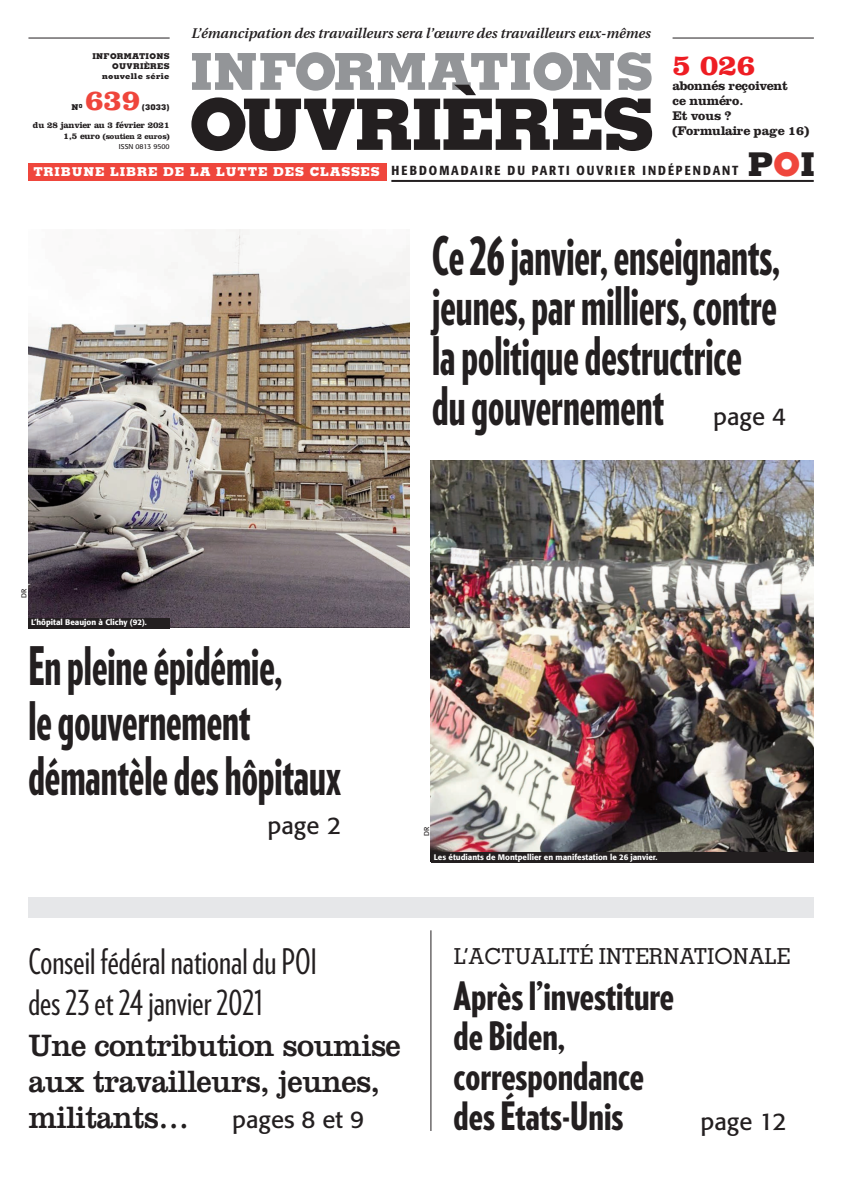
<style>
.page{position:relative;width:842px;height:1191px;background:#fff}
.page>*{position:absolute;margin:0;border:0;box-sizing:border-box;transform-origin:0 0}
.t1{font:800 71px "Memphis";letter-spacing:-.035em;color:#231f20}
.t2{font:900 53px/50px "Guggenheim Compressed";color:#231f20;scale:.8 1}
.t3{font:800 51px "Memphis";color:#939598}
.t4{font:900 39px/40px "Guggenheim Compressed";color:#231f20}
.t5{font:35px/41px "Guggenheim Compressed";color:#231f20}
.t6{font:800 32.7px "Memphis";color:#231f20}
.t7{font:32px/36px "Clarendon";letter-spacing:-.02em;color:#231f20;scale:.95 1}
.t8{font:700 30px "Clarendon";color:#ee1d23}
.t9{font:700 30px "Clarendon";color:#ef463c}
.t10{font:24px "Formata";color:#231f20}
.t11{font:500 22px "Memphis";color:#231f20}
.t12{font:italic 600 14px "Utopia";color:#231f20}
.t13{font:500 condensed 13px "Formata";letter-spacing:.155em;color:#231f20}
.t14{font:700 13px/15px "Clarendon";color:#231f20}
.t15{font:700 9px "Clarendon";letter-spacing:-.055em;color:#231f20}
.t16{font:500 8px "Formata";color:#fff}
.t17{font:800 8px/10px "Memphis";letter-spacing:.035em;color:#231f20;text-align:right}
.t18{font:700 8px "Clarendon";letter-spacing:-.03em;color:#231f20}
.t19{font:7px "Formata";color:#231f20}
.s1{font-size:9px}
.s2{font-family:"Memphis";font-weight:800;font-stretch:normal;font-size:12.2px;color:#fff}
.s3{color:#ef463c}
.s4{font-family:"Formata";font-weight:400;font-size:24px}
</style>
<div class="page">
<hr style="left:28px;top:38px;width:142px;height:1px;background:#231f20">
<hr style="left:672px;top:38px;width:142px;height:1px;background:#231f20">
<div style="left:28px;top:163px;width:359px;height:18px;background:#ef463c"></div>
<hr style="left:391px;top:180px;width:423px;height:2px;background:#231f20">
<img style="left:28px;top:229px;width:382px;height:398px">
<img style="left:431px;top:461px;width:383px;height:391px">
<div style="left:28px;top:897px;width:786px;height:21px;background:#e6e7e9"></div>
<div style="left:28px;top:618px;width:142px;height:10px;background:#231f20"></div>
<div style="left:431px;top:852px;width:383px;height:10px;background:#231f20"></div>
<hr style="left:431px;top:930px;width:1px;height:201px;background:#231f20">
<p class="t12" style="left:192px;top:28px;width:461px">L’émancipation des travailleurs sera l’œuvre des travailleurs eux-mêmes</p>
<p class="t3" style="left:190px;top:53px;width:464px">INFORMATIONS</p>
<p class="t17" style="left:92px;top:52px;width:79px">INFORMATIONS<br>OUVRIÈRES nouvelle série</p>
<p class="t8" style="left:672px;top:47px;width:84px">5 026</p>
<p class="t14" style="left:672px;top:78px;width:138px">abonnés reçoivent<br>ce numéro.<br>Et vous ? (Formulaire page 16)</p>
<h1 class="t1" style="left:189px;top:99px;width:467px">OUVRIÈRES</h1>
<p class="t9" style="left:85px;top:82px;width:56px">639</p>
<p class="t17" style="left:142px;top:103px;width:29px">(3033)</p>
<p class="t15" style="left:33px;top:120px;width:138px">du 28 janvier au 3 février 2021</p>
<p class="t18" style="left:64px;top:131px;width:107px"><span class="s1">1,5 euro</span> (soutien 2 euros)</p>
<p class="t19" style="left:119px;top:144px;width:52px">ISSN 0813 9500</p>
<p class="t13" style="left:33px;top:166px;width:707px"><span class="s2">TRIBUNE LIBRE DE LA LUTTE DES CLASSES</span> HEBDOMADAIRE DU PARTI OUVRIER INDÉPENDANT</p>
<p class="t17" style="left:72px;top:103px;width:12px">N<sup>0</sup></p>
<p class="t6" style="left:748px;top:152px;width:69px">P<span class="s3">O</span>I</p>
<p class="t2" style="left:432px;top:232px;width:444px">Ce 26 janvier, enseignants, jeunes, par milliers, contre la politique destructrice du gouvernement <span class="s4">page 4</span></p>
<p class="t19" style="left:21px;top:598px;width:11px;rotate:-90deg">DR</p>
<p class="t16" style="left:31px;top:619px;width:117px">L’hôpital Beaujon à Clichy (92).</p>
<p class="t2" style="left:28px;top:639px;width:392px;line-height:55px">En pleine épidémie,<br>le gouvernement démantèle des hôpitaux</p>
<p class="t10" style="left:267px;top:815px;width:75px">page 2</p>
<p class="t19" style="left:424px;top:836px;width:11px;rotate:-90deg">DR</p>
<p class="t16" style="left:434px;top:853px;width:225px">Les étudiants de Montpellier en manifestation le 26 janvier.</p>
<p class="t5" style="left:28px;top:941px;width:290px">Conseil fédéral national du POI des 23 et 24 janvier 2021</p>
<p class="t7" style="left:28px;top:1026px;width:394px">Une contribution soumise aux travailleurs, jeunes, militants…</p>
<p class="t10" style="left:232px;top:1109px;width:134px">pages 8 et 9</p>
<p class="t11" style="left:454px;top:948px;width:338px">L’ACTUALITÉ INTERNATIONALE</p>
<p class="t4" style="left:454px;top:977px;width:222px">Après l’investiture de Biden, correspondance des États-Unis</p>
<p class="t10" style="left:700px;top:1111px;width:88px">page 12</p>
</div>
